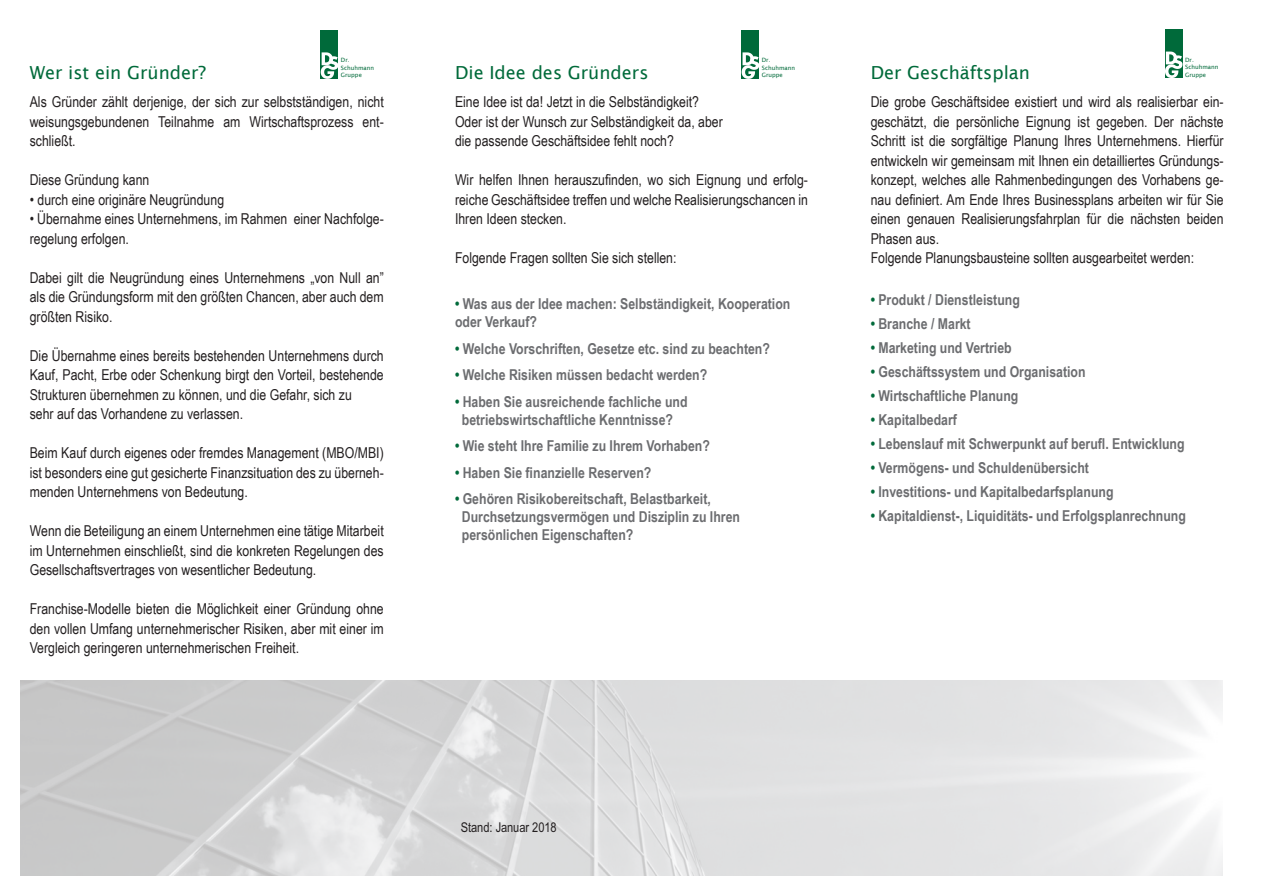
<style>
.page{position:relative;width:1263px;height:893px;background:#fff}
.page>*{position:absolute;margin:0;border:0;box-sizing:border-box;transform-origin:0 0}
.t1{font:18px "Lucida Sans";color:#006a3a}
.t2{font:15px/19.5px "Arial Narrow";color:#231f20;text-align:justify}
.t3{font:700 15px/18px "Arial Narrow";color:#6c6d70}
.t4{font:13.5px "Arial Narrow";color:#231f20}
.t5{font:5.85px/7.5px "Lucida Sans";color:#006a3a}
.s1{color:#006a3a}
</style>
<div class="page">
<div style="left:321px;top:30px;width:17px;height:49px;background:#006a3a"></div>
<svg style="left:321px;top:52px;width:17px;height:27px"></svg>
<div style="left:742px;top:30px;width:17px;height:49px;background:#006a3a"></div>
<svg style="left:742px;top:52px;width:17px;height:27px"></svg>
<div style="left:1165px;top:29px;width:17px;height:49px;background:#006a3a"></div>
<svg style="left:1165px;top:52px;width:17px;height:26px"></svg>
<img style="left:20px;top:680px;width:1202px;height:196px">
<p class="t5" style="left:341px;top:57px;width:35px">Dr.<br>Schuhmann<br>Gruppe</p>
<p class="t5" style="left:762px;top:57px;width:35px">Dr.<br>Schuhmann<br>Gruppe</p>
<p class="t5" style="left:1185px;top:56px;width:35px">Dr.<br>Schuhmann<br>Gruppe</p>
<p class="t1" style="left:871px;top:62px;width:161px">Der Geschäftsplan</p>
<p class="t2" style="left:871px;top:91px;width:354px;text-align:left">Die grobe Geschäftsidee existiert und wird als realisierbar ein&shy;geschätzt, die persönliche Eignung ist gegeben. Der nächste Schritt ist die sorgfältige Planung Ihres Unternehmens. Hierfür entwickeln wir gemeinsam mit Ihnen ein detailliertes Gründungs&shy;konzept, welches alle Rahmenbedingungen des Vorhabens ge&shy;nau definiert. Am Ende Ihres Businessplans arbeiten wir für Sie einen genauen Realisierungsfahrplan für die nächsten beiden Phasen aus.<br>Folgende Planungsbausteine sollten ausgearbeitet werden:</p>
<p class="t3" style="left:871px;top:290px;width:151px"><span class="s1">•</span> Produkt / Dienstleistung</p>
<p class="t3" style="left:871px;top:314px;width:102px"><span class="s1">•</span> Branche / Markt</p>
<p class="t3" style="left:871px;top:338px;width:143px"><span class="s1">•</span> Marketing und Vertrieb</p>
<p class="t3" style="left:871px;top:362px;width:216px"><span class="s1">•</span> Geschäftssystem und Organisation</p>
<p class="t3" style="left:871px;top:386px;width:149px"><span class="s1">•</span> Wirtschaftliche Planung</p>
<p class="t3" style="left:871px;top:410px;width:88px"><span class="s1">•</span> Kapitalbedarf</p>
<p class="t3" style="left:871px;top:434px;width:315px"><span class="s1">•</span> Lebenslauf mit Schwerpunkt auf berufl. Entwicklung</p>
<p class="t3" style="left:871px;top:458px;width:220px"><span class="s1">•</span> Vermögens- und Schuldenübersicht</p>
<p class="t3" style="left:871px;top:482px;width:244px"><span class="s1">•</span> Investitions- und Kapitalbedarfsplanung</p>
<p class="t3" style="left:871px;top:506px;width:317px"><span class="s1">•</span> Kapitaldienst-, Liquiditäts- und Erfolgsplanrechnung</p>
<p class="t1" style="left:30px;top:62px;width:178px">Wer ist ein Gründer?</p>
<p class="t2" style="left:30px;top:91px;width:355px">Als Gründer zählt derjenige, der sich zur selbstständigen, nicht weisungsgebundenen Teilnahme am Wirtschaftsprozess ent&shy;schließt.</p>
<p class="t2" style="left:30px;top:169px;width:121px">Diese Gründung kann</p>
<p class="t2" style="left:30px;top:189px;width:196px">• durch eine originäre Neugründung</p>
<p class="t2" style="left:30px;top:208px;width:355px">• Übernahme eines Unternehmens, im Rahmen einer Nachfolge&shy;regelung erfolgen.</p>
<p class="t2" style="left:30px;top:267px;width:355px">Dabei gilt die Neugründung eines Unternehmens „von Null an” als die Gründungsform mit den größten Chancen, aber auch dem größten Risiko.</p>
<p class="t2" style="left:30px;top:345px;width:355px;text-align:left">Die Übernahme eines bereits bestehenden Unternehmens durch Kauf, Pacht, Erbe oder Schenkung birgt den Vorteil, bestehende Strukturen übernehmen zu können, und die Gefahr, sich zu<br>sehr auf das Vorhandene zu verlassen.</p>
<p class="t2" style="left:30px;top:442px;width:355px">Beim Kauf durch eigenes oder fremdes Management (MBO/MBI) ist besonders eine gut gesicherte Finanzsituation des zu überneh&shy;menden Unternehmens von Bedeutung.</p>
<p class="t2" style="left:30px;top:520px;width:355px">Wenn die Beteiligung an einem Unternehmen eine tätige Mitarbeit im Unternehmen einschließt, sind die konkreten Regelungen des Gesellschaftsvertrages von wesentlicher Bedeutung.</p>
<p class="t2" style="left:30px;top:598px;width:355px">Franchise-Modelle bieten die Möglichkeit einer Gründung ohne den vollen Umfang unternehmerischer Risiken, aber mit einer im Vergleich geringeren unternehmerischen Freiheit.</p>
<p class="t1" style="left:455px;top:62px;width:195px">Die Idee des Gründers</p>
<p class="t2" style="left:455px;top:91px;width:269px;text-align:left">Eine Idee ist da! Jetzt in die Selbständigkeit?<br>Oder ist der Wunsch zur Selbständigkeit da, aber die passende Geschäftsidee fehlt noch?</p>
<p class="t2" style="left:455px;top:169px;width:354px">Wir helfen Ihnen herauszufinden, wo sich Eignung und erfolg&shy;reiche Geschäftsidee treffen und welche Realisierungschancen in Ihren Ideen stecken.</p>
<p class="t2" style="left:455px;top:247px;width:223px">Folgende Fragen sollten Sie sich stellen:</p>
<p class="t3" style="left:455px;top:294px;width:337px"><span class="s1">•</span> Was aus der Idee machen: Selbständigkeit, Kooperation oder Verkauf?</p>
<p class="t3" style="left:455px;top:339px;width:316px"><span class="s1">•</span> Welche Vorschriften, Gesetze etc. sind zu beachten?</p>
<p class="t3" style="left:455px;top:365px;width:254px"><span class="s1">•</span> Welche Risiken müssen bedacht werden?</p>
<p class="t3" style="left:455px;top:392px;width:234px;text-align:center"><span class="s1">•</span> Haben Sie ausreichende fachliche und betriebswirtschaftliche Kenntnisse?</p>
<p class="t3" style="left:455px;top:436px;width:256px"><span class="s1">•</span> Wie steht Ihre Familie zu Ihrem Vorhaben?</p>
<p class="t3" style="left:455px;top:463px;width:198px"><span class="s1">•</span> Haben Sie finanzielle Reserven?</p>
<p class="t3" style="left:462px;top:489px;width:280px;text-indent:-7px"><span class="s1">•</span> Gehören Risikobereitschaft, Belastbarkeit,<br>Durchsetzungsvermögen und Disziplin zu Ihren persönlichen Eigenschaften?</p>
<p class="t4" style="left:461px;top:819px;width:98px">Stand: Januar 2018</p>
</div>
